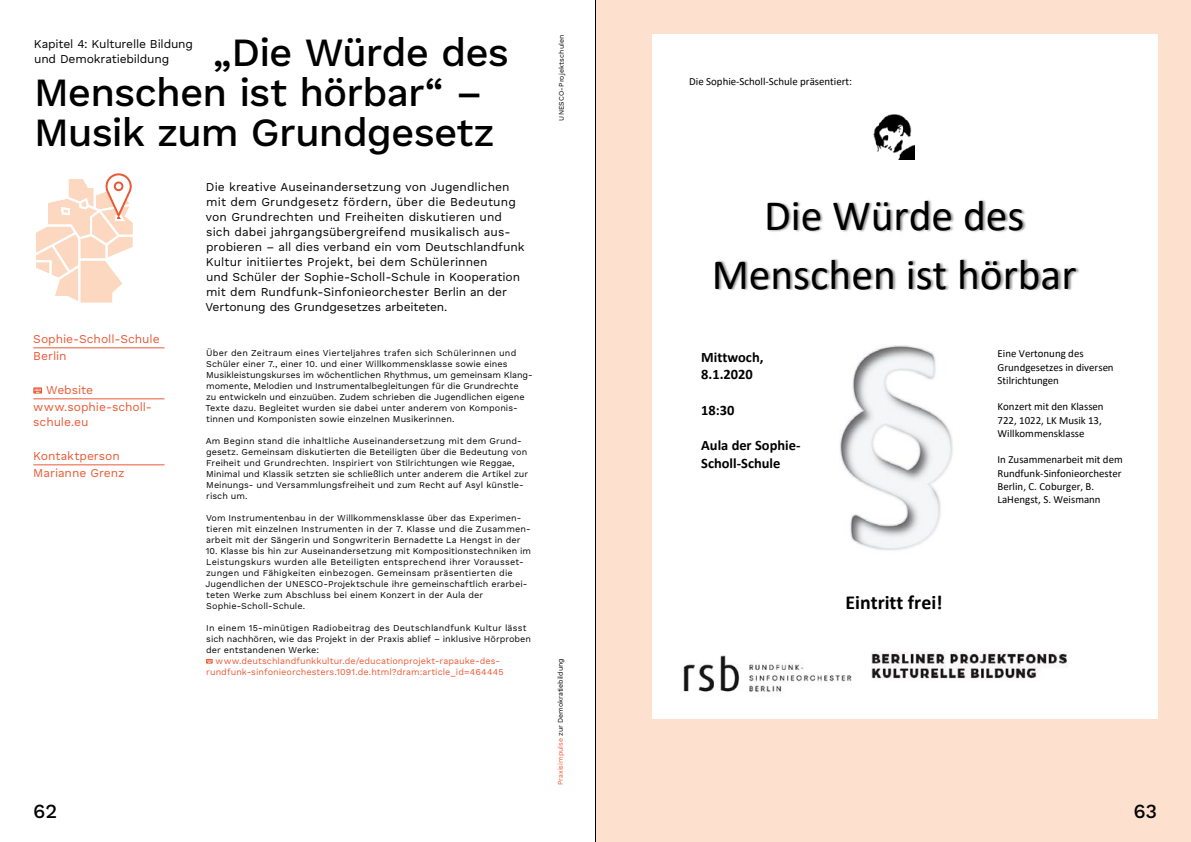
<style>
.page{position:relative;width:1191px;height:842px;background:#fff}
.page>*{position:absolute;margin:0;border:0;box-sizing:border-box;transform-origin:0 0}
.t1{font:43.4px/58.5px "Calibri";color:#000;text-align:center}
.t2{font:500 40px/40px "Work Sans DUK";letter-spacing:-.025em;color:#000}
.t3{font:500 20px "Work Sans DUK";color:#000}
.t4{font:700 19.9px "Calibri";color:#000}
.t5{font:700 14.4px/17.6px "Calibri";color:#000}
.t6{font:12px/15px "Work Sans DUK";color:#000}
.t7{font:12px/17px "Work Sans DUK";letter-spacing:-.005em;color:#ea5834}
.t8{font:10.9px/13.2px "Calibri";color:#000}
.t9{font:9px/11px "Work Sans DUK";letter-spacing:.005em;color:#000}
.t10{font:9px/11px "Work Sans DUK";letter-spacing:.005em;color:#ea5834}
.t11{font:7px "Work Sans DUK";letter-spacing:-.005em;color:#000}
.t12{font:7px "Work Sans DUK";letter-spacing:.02em;color:#000}
.s1{color:#ea5834}
</style>
<div class="page">
<div style="left:595px;top:0;width:596px;height:842px;background:#fde1ce"></div>
<hr style="left:33px;top:347px;width:131px;height:1px;background:#ea5834">
<hr style="left:33px;top:398px;width:131px;height:1px;background:#ea5834">
<hr style="left:33px;top:464px;width:131px;height:1px;background:#ea5834">
<svg style="left:33px;top:387px;width:9px;height:7px"></svg>
<svg style="left:36px;top:173px;width:97px;height:130px"></svg>
<div style="left:115px;top:182px;width:7px;height:8px;background:#fff;border-radius:50%"></div>
<div style="left:114px;top:181px;width:9px;height:10px;border:2px solid #ea5834;border-radius:50%"></div>
<svg style="left:206px;top:659px;width:7px;height:5px"></svg>
<div style="left:652px;top:34px;width:505px;height:685px;background:#fff"></div>
<img style="left:768px;top:200px;width:258px;height:31px">
<img style="left:716px;top:231px;width:363px;height:59px">
<img style="left:873px;top:115px;width:41px;height:45px">
<img style="left:840px;top:345px;width:113px;height:206px">
<img style="left:871px;top:652px;width:196px;height:27px">
<img style="left:683px;top:655px;width:169px;height:37px">
<hr style="left:595px;top:0;width:1px;height:842px;background:#000">
<h3 class="t6" style="left:34px;top:36px;width:161px">Kapitel 4: Kulturelle Bildung und Demokratiebildung</h3>
<p class="t12" style="left:557px;top:121px;width:88px;rotate:-90deg">UNESCO-Projektschulen</p>
<h2 class="t2" style="left:34px;top:34px;width:476px;text-indent:179px">„Die Würde des<br>Menschen ist hörbar“ –<br>Musik zum Grundgesetz</h2>
<p class="t6" style="left:205px;top:179px;width:320px">Die kreative Auseinandersetzung von Jugendlichen mit dem Grundgesetz fördern, über die Bedeutung von Grundrechten und Freiheiten diskutieren und sich dabei jahrgangsübergreifend musikalisch aus&shy;probieren – all dies verband ein vom Deutschlandfunk Kultur initiiertes Projekt, bei dem Schülerinnen<br>und Schüler der Sophie-Scholl-Schule in Kooperation mit dem Rundfunk-Sinfonieorchester Berlin an der Vertonung des Grundgesetzes arbeiteten.</p>
<h3 class="t7" style="left:33px;top:330px;width:128px">Sophie-Scholl-Schule<br>Berlin</h3>
<h3 class="t7" style="left:33px;top:381px;width:120px;text-indent:13px">Website www.sophie-scholl-</h3>
<h3 class="t7" style="left:33px;top:413px;width:57px">schule.eu</h3>
<h3 class="t7" style="left:33px;top:447px;width:93px">Kontaktperson<br>Marianne Grenz</h3>
<p class="t9" style="left:205px;top:347px;width:329px">Über den Zeitraum eines Vierteljahres trafen sich Schülerinnen und Schüler einer 7., einer 10. und einer Willkommensklasse sowie eines Musikleistungskurses im wöchentlichen Rhythmus, um gemeinsam Klang&shy;momente, Melodien und Instrumentalbegleitungen für die Grundrechte<br>zu entwickeln und einzuüben. Zudem schrieben die Jugendlichen eigene Texte dazu. Begleitet wurden sie dabei unter anderem von Komponis&shy;tinnen und Komponisten sowie einzelnen Musikerinnen.</p>
<p class="t9" style="left:206px;top:435px;width:324px">Am Beginn stand die inhaltliche Auseinandersetzung mit dem Grund&shy;gesetz. Gemeinsam diskutierten die Beteiligten über die Bedeutung von Freiheit und Grundrechten. Inspiriert von Stilrichtungen wie Reggae, Minimal und Klassik setzten sie schließlich unter anderem die Artikel zur Meinungs- und Versammlungsfreiheit und zum Recht auf Asyl künstle&shy;risch um.</p>
<p class="t9" style="left:206px;top:512px;width:326px">Vom Instrumentenbau in der Willkommensklasse über das Experimen&shy;tieren mit einzelnen Instrumenten in der 7. Klasse und die Zusammen&shy;arbeit mit der Sängerin und Songwriterin Bernadette La Hengst in der</p>
<p class="t9" style="left:205px;top:545px;width:327px">10. Klasse bis hin zur Auseinandersetzung mit Kompositionstechniken im Leistungskurs wurden alle Beteiligten entsprechend ihrer Vorausset&shy;zungen und Fähigkeiten einbezogen. Gemeinsam präsentierten die Jugendlichen der UNESCO-Projektschule ihre gemeinschaftlich erarbei&shy;teten Werke zum Abschluss bei einem Konzert in der Aula der Sophie-Scholl-Schule.</p>
<p class="t9" style="left:206px;top:622px;width:326px">In einem 15-minütigen Radiobeitrag des Deutschlandfunk Kultur lässt sich nachhören, wie das Projekt in der Praxis ablief – inklusive Hörproben der entstandenen Werke:</p>
<p class="t10" style="left:206px;top:655px;width:299px;text-indent:9px">www.deutschlandfunkkultur.de/educationprojekt-rapauke-des&shy;rundfunk-sinfonieorchesters.1091.de.html?dram:article_id=464445</p>
<p class="t11" style="left:556px;top:785px;width:128px;rotate:-90deg"><span class="s1">Praxisimpulse</span> zur Demokratiebildung</p>
<p class="t8" style="left:689px;top:75px;width:164px">Die Sophie-Scholl-Schule präsentiert:</p>
<h1 class="t1" style="left:711px;top:186px;width:366px">Die Würde des<br>Menschen ist hörbar</h1>
<h3 class="t5" style="left:701px;top:348px;width:64px">Mittwoch,<br>8.1.2020</h3>
<h3 class="t5" style="left:701px;top:401px;width:35px">18:30</h3>
<h3 class="t5" style="left:701px;top:436px;width:101px">Aula der Sophie-<br>Scholl-Schule</h3>
<h3 class="t4" style="left:845px;top:588px;width:99px">Eintritt frei!</h3>
<p class="t8" style="left:997px;top:347px;width:118px">Eine Vertonung des<br>Grundgesetzes in diversen<br>Stilrichtungen</p>
<p class="t8" style="left:997px;top:400px;width:107px">Konzert mit den Klassen<br>722, 1022, LK Musik 13,<br>Willkommensklasse</p>
<p class="t8" style="left:997px;top:453px;width:127px">In Zusammenarbeit mit dem<br>Rundfunk-Sinfonieorchester<br>Berlin, C. Coburger, B.<br>LaHengst, S. Weismann</p>
<h3 class="t3" style="left:33px;top:799px;width:25px">62</h3>
<h3 class="t3" style="left:1133px;top:799px;width:25px">63</h3>
</div>
